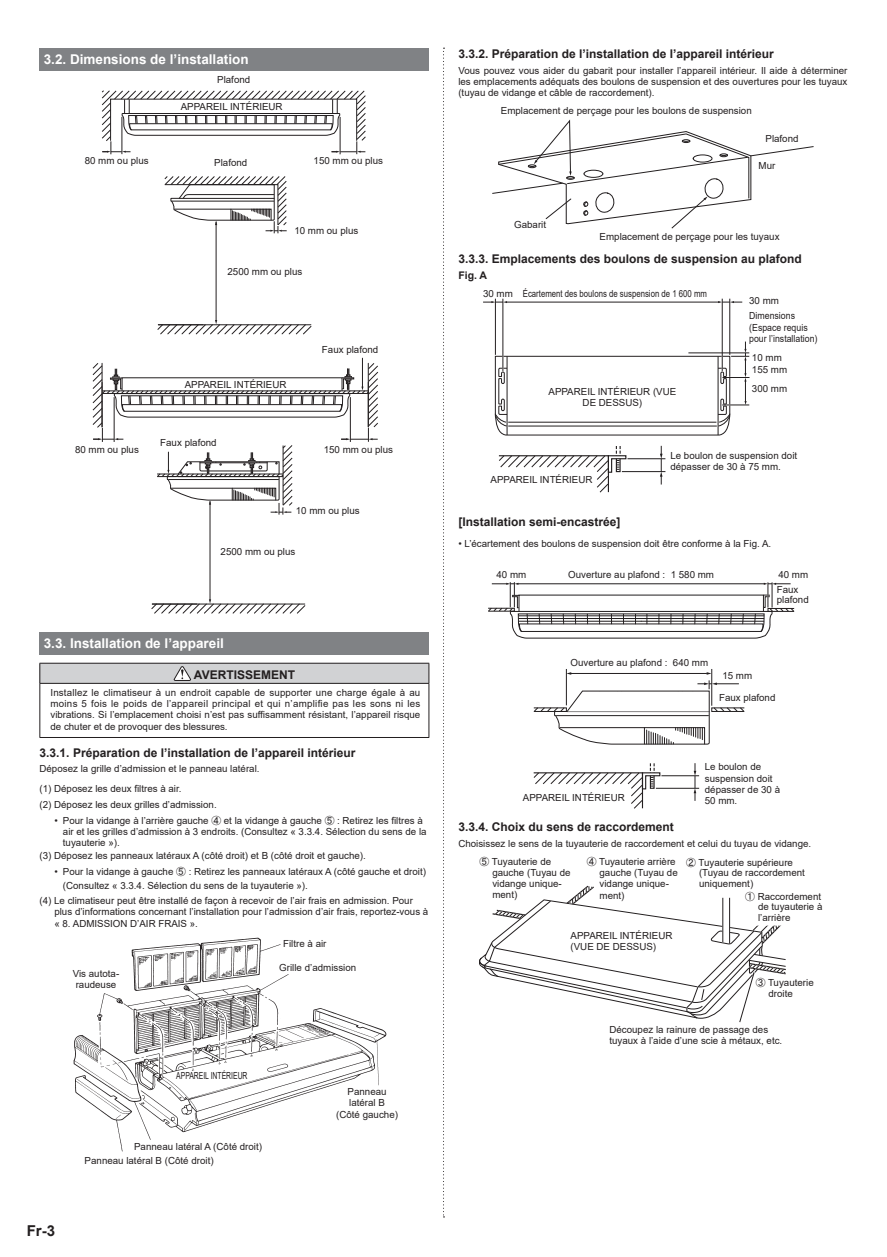
<style>
.page{position:relative;width:887px;height:1257px;background:#fff}
.page>*{position:absolute;margin:0;border:0;box-sizing:border-box;transform-origin:0 0}
.t1{font:700 15px "Arial";color:#231f20}
.t2{font:700 13.5px "Arial";color:#fff}
.t3{font:700 12px "Arial";color:#231f20}
.t4{font:700 10.5px "Arial";color:#231f20}
.t5{font:9.75px/11.2px "Arial";color:#231f20}
.t6{font:9.75px/11.2px "Arial";color:#231f20;scale:.9 1}
.t7{font:9.75px "Arial";color:#231f20;scale:.7 1}
.s1{font-family:"MS P Gothic"}
</style>
<div class="page">
<svg style="left:443px;top:48px;width:1px;height:1169px"></svg>
<div style="left:40px;top:48px;width:389px;height:22px;background:#808285"></div>
<svg style="left:102px;top:90px;width:264px;height:64px"></svg>
<hr style="left:216px;top:222px;width:1px;height:99px;background:#231f20">
<svg style="left:157px;top:320px;width:155px;height:14px"></svg>
<svg style="left:164px;top:176px;width:123px;height:57px"></svg>
<hr style="left:210px;top:501px;width:1px;height:99px;background:#231f20">
<svg style="left:151px;top:599px;width:154px;height:15px"></svg>
<svg style="left:92px;top:358px;width:286px;height:157px"></svg>
<div style="left:40px;top:632px;width:389px;height:22px;background:#808285"></div>
<div style="left:40px;top:663px;width:389px;height:20px;background:#d1d2d4"></div>
<hr style="left:40px;top:663px;width:389px;height:1px;background:#231f20">
<svg style="left:40px;top:663px;width:1px;height:20px"></svg>
<svg style="left:429px;top:663px;width:1px;height:20px"></svg>
<hr style="left:40px;top:683px;width:389px;height:1px;background:#231f20">
<hr style="left:40px;top:684px;width:1px;height:53px;background:#231f20">
<hr style="left:429px;top:684px;width:1px;height:53px;background:#231f20">
<hr style="left:40px;top:737px;width:389px;height:1px;background:#231f20">
<svg style="left:174px;top:666px;width:17px;height:15px"></svg>
<img style="left:73px;top:937px;width:314px;height:215px">
<svg style="left:492px;top:120px;width:322px;height:109px"></svg>
<hr style="left:722px;top:299px;width:1px;height:72px;background:#231f20">
<hr style="left:729px;top:299px;width:1px;height:56px;background:#231f20">
<hr style="left:495px;top:299px;width:1px;height:56px;background:#231f20">
<svg style="left:494px;top:342px;width:255px;height:94px"></svg>
<hr style="left:503px;top:299px;width:1px;height:72px;background:#231f20">
<hr style="left:507px;top:302px;width:212px;height:1px;background:#231f20">
<svg style="left:718px;top:301px;width:24px;height:2px"></svg>
<svg style="left:483px;top:301px;width:24px;height:2px"></svg>
<hr style="left:508px;top:422px;width:208px;height:1px;background:#231f20">
<hr style="left:508px;top:426px;width:209px;height:1px;background:#231f20">
<svg style="left:499px;top:446px;width:128px;height:47px"></svg>
<hr style="left:627px;top:458px;width:38px;height:1px;background:#231f20">
<hr style="left:622px;top:471px;width:43px;height:1px;background:#231f20">
<svg style="left:660px;top:446px;width:3px;height:38px"></svg>
<svg style="left:488px;top:582px;width:306px;height:57px"></svg>
<svg style="left:533px;top:763px;width:128px;height:46px"></svg>
<hr style="left:661px;top:775px;width:38px;height:1px;background:#231f20">
<hr style="left:656px;top:788px;width:43px;height:1px;background:#231f20">
<svg style="left:694px;top:763px;width:2px;height:38px"></svg>
<hr style="left:711px;top:669px;width:1px;height:37px;background:#231f20">
<hr style="left:566px;top:669px;width:1px;height:36px;background:#231f20">
<svg style="left:534px;top:672px;width:210px;height:73px"></svg>
<svg style="left:479px;top:885px;width:307px;height:138px"></svg>
<div style="left:751px;top:910px;width:50px;height:15px;background:#fff"></div>
<h2 class="t2" style="left:44px;top:52px;width:206px">3.2. Dimensions de l’installation</h2>
<p class="t5" style="left:217px;top:74px;width:35px">Plafond</p>
<p class="t5" style="left:181px;top:101px;width:103px">APPAREIL INTÉRIEUR</p>
<p class="t5" style="left:85px;top:155px;width:65px">80 mm ou plus</p>
<p class="t5" style="left:214px;top:157px;width:35px">Plafond</p>
<p class="t5" style="left:314px;top:155px;width:71px">150 mm ou plus</p>
<p class="t5" style="left:294px;top:225px;width:65px">10 mm ou plus</p>
<p class="t5" style="left:228px;top:266px;width:76px">2500 mm ou plus</p>
<p class="t5" style="left:185px;top:379px;width:103px">APPAREIL INTÉRIEUR</p>
<p class="t5" style="left:322px;top:344px;width:58px">Faux plafond</p>
<p class="t5" style="left:160px;top:437px;width:58px">Faux plafond</p>
<p class="t5" style="left:75px;top:444px;width:65px">80 mm ou plus</p>
<p class="t5" style="left:324px;top:444px;width:71px">150 mm ou plus</p>
<p class="t5" style="left:296px;top:505px;width:65px">10 mm ou plus</p>
<p class="t5" style="left:221px;top:546px;width:76px">2500 mm ou plus</p>
<h2 class="t2" style="left:44px;top:636px;width:182px">3.3. Installation de l’appareil</h2>
<p class="t3" style="left:194px;top:668px;width:103px">AVERTISSEMENT</p>
<p class="t5" style="left:50px;top:687px;width:371px;text-align:justify">Installez le climatiseur à un endroit capable de supporter une charge égale à au moins 5 fois le poids de l’appareil principal et qui n’amplifie pas les sons ni les vibrations. Si l’emplacement choisi n’est pas suffisamment résistant, l’appareil risque de chuter et de provoquer des blessures.</p>
<p class="t3" style="left:40px;top:746px;width:317px">3.3.1. Préparation de l’installation de l’appareil intérieur</p>
<p class="t5" style="left:40px;top:759px;width:222px;line-height:20.2px">Déposez la grille d’admission et le panneau latéral. (1) Déposez les deux filtres à air.</p>
<p class="t5" style="left:40px;top:799px;width:179px">(2) Déposez les deux grilles d’admission.</p>
<p class="t5" style="left:63px;top:814px;width:365px;text-indent:-9px">• Pour la vidange à l’arrière gauche <span class="s1">④</span> et la vidange à gauche <span class="s1">⑤</span> : Retirez les filtres à air et les grilles d’admission à 3 endroits. (Consultez « 3.3.4. Sélection du sens de la tuyauterie »).</p>
<p class="t5" style="left:40px;top:850px;width:328px">(3) Déposez les panneaux latéraux A (côté droit) et B (côté droit et gauche).</p>
<p class="t5" style="left:63px;top:865px;width:365px;line-height:13.5px;text-indent:-9px">• Pour la vidange à gauche <span class="s1">⑤</span> : Retirez les panneaux latéraux A (côté gauche et droit) (Consultez « 3.3.4. Sélection du sens de la tuyauterie »).</p>
<p class="t5" style="left:54px;top:895px;width:375px;text-indent:-15px">(4) Le climatiseur peut être installé de façon à recevoir de l’air frais en admission. Pour plus d’informations concernant l’installation pour l’admission d’air frais, reportez-vous à « 8. ADMISSION D’AIR FRAIS ».</p>
<p class="t5" style="left:73px;top:967px;width:48px">Vis autota&shy;raudeuse</p>
<p class="t5" style="left:283px;top:938px;width:45px">Filtre à air</p>
<p class="t5" style="left:279px;top:962px;width:78px">Grille d’admission</p>
<h1 class="t1" style="left:27px;top:1222px;width:30px">Fr-3</h1>
<p class="t7" style="left:176px;top:1070px;width:103px">APPAREIL INTÉRIEUR</p>
<p class="t5" style="left:134px;top:1140px;width:129px">Panneau latéral A (Côté droit)</p>
<p class="t5" style="left:85px;top:1154px;width:130px">Panneau latéral B (Côté droit)</p>
<p class="t5" style="left:336px;top:1086px;width:63px;text-align:center">Panneau latéral B (Côté gauche)</p>
<p class="t3" style="left:458px;top:47px;width:317px">3.3.2. Préparation de l’installation de l’appareil intérieur</p>
<p class="t5" style="left:458px;top:65px;width:391px;text-align:justify">Vous pouvez vous aider du gabarit pour installer l’appareil intérieur. Il aide à déterminer les emplacements adéquats des boulons de suspension et des ouvertures pour les tuyaux (tuyau de vidange et câble de raccordement).</p>
<p class="t5" style="left:501px;top:105px;width:252px">Emplacement de perçage pour les boulons de suspension</p>
<p class="t5" style="left:765px;top:133px;width:35px">Plafond</p>
<p class="t5" style="left:514px;top:219px;width:33px">Gabarit</p>
<p class="t5" style="left:759px;top:160px;width:18px">Mur</p>
<p class="t5" style="left:600px;top:231px;width:181px">Emplacement de perçage pour les tuyaux</p>
<p class="t3" style="left:458px;top:252px;width:345px">3.3.3. Emplacements des boulons de suspension au plafond</p>
<p class="t4" style="left:458px;top:270px;width:30px">Fig. A</p>
<p class="t5" style="left:483px;top:287px;width:225px">30 mm Écartement des boulons de suspension de 1 600 mm</p>
<p class="t5" style="left:749px;top:293px;width:47px;line-height:15.3px">30 mm<br>Dimensions</p>
<p class="t6" style="left:749px;top:322px;width:77px">(Espace requis pour l’installation)</p>
<p class="t5" style="left:752px;top:352px;width:37px;line-height:12px">10 mm<br>155 mm</p>
<p class="t5" style="left:548px;top:386px;width:129px">APPAREIL INTÉRIEUR (VUE</p>
<p class="t5" style="left:752px;top:383px;width:37px">300 mm</p>
<p class="t5" style="left:583px;top:397px;width:61px">DE DESSUS)</p>
<p class="t5" style="left:491px;top:474px;width:103px">APPAREIL INTÉRIEUR</p>
<p class="t5" style="left:670px;top:450px;width:128px">Le boulon de suspension doit dépasser de 30 à 75 mm.</p>
<p class="t3" style="left:458px;top:515px;width:164px">[Installation semi-encastrée]</p>
<p class="t5" style="left:458px;top:538px;width:314px">• L’écartement des boulons de suspension doit être conforme à la Fig. A.</p>
<p class="t5" style="left:496px;top:569px;width:31px">40 mm</p>
<p class="t5" style="left:568px;top:569px;width:147px">Ouverture au plafond : 1 580 mm</p>
<p class="t5" style="left:777px;top:566px;width:33px;line-height:15.1px">40 mm<br>Faux</p>
<p class="t5" style="left:777px;top:594px;width:33px">plafond</p>
<p class="t5" style="left:570px;top:657px;width:139px">Ouverture au plafond : 640 mm</p>
<p class="t5" style="left:722px;top:670px;width:31px">15 mm</p>
<p class="t5" style="left:719px;top:692px;width:58px">Faux plafond</p>
<p class="t5" style="left:523px;top:792px;width:103px">APPAREIL INTÉRIEUR</p>
<p class="t5" style="left:705px;top:761px;width:77px">Le boulon de suspension doit dépasser de 30 à<br>50 mm.</p>
<p class="t3" style="left:458px;top:820px;width:217px">3.3.4. Choix du sens de raccordement</p>
<p class="t5" style="left:686px;top:834px;width:126px;line-height:19.2px;text-indent:-228px">Choisissez le sens de la tuyauterie de raccordement et celui du tuyau de vidange.<br><span class="s1">②</span> Tuyauterie supérieure</p>
<p class="t5" style="left:699px;top:868px;width:107px;line-height:10.5px">(Tuyau de raccordement uniquement)</p>
<p class="t5" style="left:492px;top:856px;width:80px;text-indent:-13px"><span class="s1">⑤</span> Tuyauterie de gauche (Tuyau de vidange unique&shy;ment)</p>
<p class="t5" style="left:600px;top:856px;width:80px;text-indent:-13px"><span class="s1">④</span> Tuyauterie arrière gauche (Tuyau de vidange unique&shy;ment)</p>
<p class="t5" style="left:758px;top:891px;width:66px;line-height:10.5px;text-indent:-13px"><span class="s1">①</span> Raccordement de tuyauterie à l’arrière</p>
<p class="t5" style="left:571px;top:930px;width:103px">APPAREIL INTÉRIEUR (VUE DE DESSUS)</p>
<p class="t5" style="left:768px;top:977px;width:47px;text-indent:-13px"><span class="s1">③</span> Tuyauterie droite</p>
<p class="t5" style="left:609px;top:1024px;width:174px">Découpez la rainure de passage des tuyaux à l’aide d’une scie à métaux, etc.</p>
</div>
